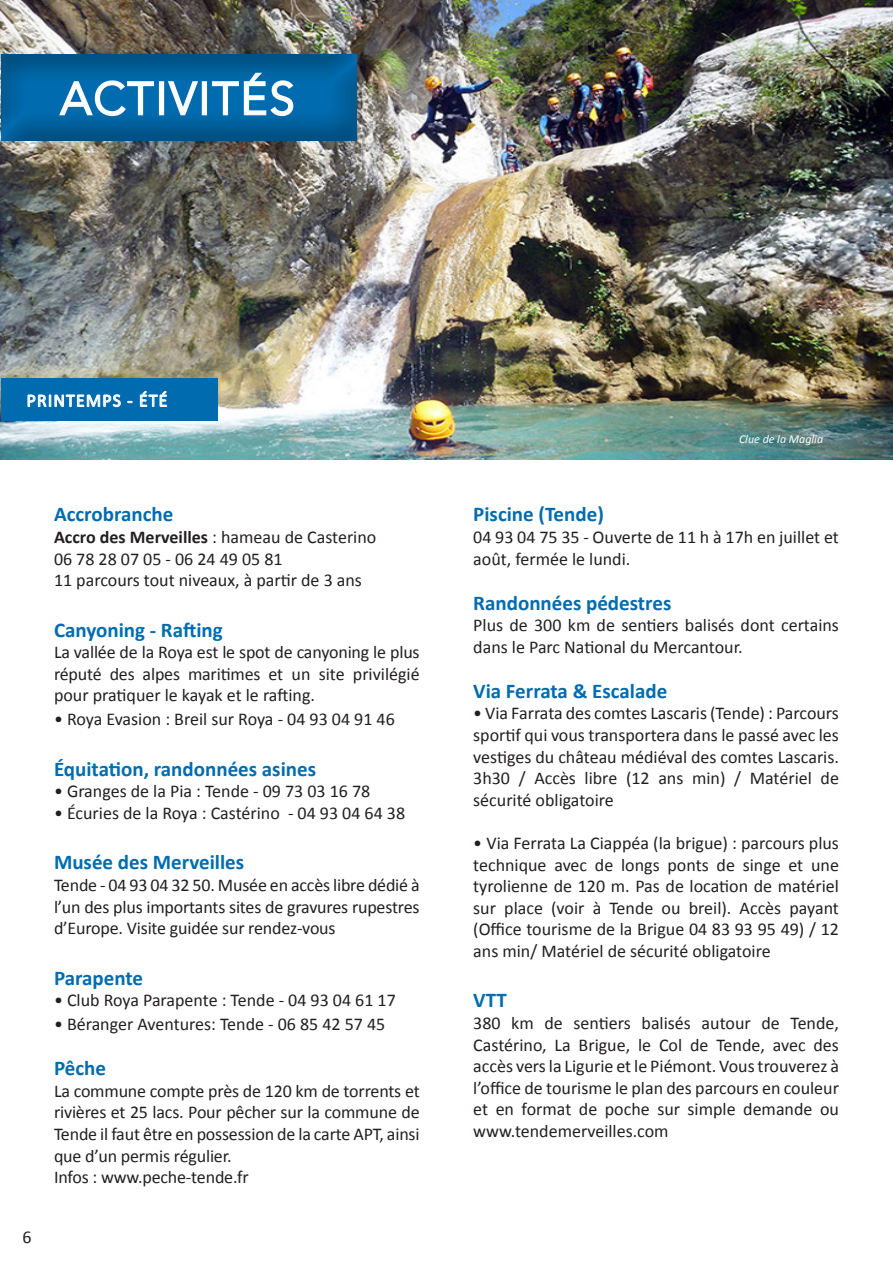
<style>
.page{position:relative;width:893px;height:1263px;background:#fff}
.page>*{position:absolute;margin:0;border:0;box-sizing:border-box;transform-origin:0 0}
.t1{font:300 45px "Avenir LT Std";letter-spacing:.05em;color:#fff}
.t2{font:700 21px "Calibri";color:#006caf}
.t3{font:18px/21.6px "Calibri";color:#231f20;text-align:justify}
.t4{font:700 18px "Calibri";color:#231f20}
.t5{font:18px "Calibri";letter-spacing:.06em;color:#fff}
.t6{font:italic 12px "Calibri";color:#fff}
.s1{font-weight:400}
</style>
<div class="page">
<img style="left:0;top:0;width:893px;height:459px">
<div style="left:0;top:52px;width:357px;height:90px;background:#231f20;opacity:.5"></div>
<div style="left:1px;top:378px;width:217px;height:43px;background:#006caf"></div>
<svg style="left:27px;top:394px;width:94px;height:14px"></svg>
<svg style="left:127px;top:401px;width:6px;height:2px"></svg>
<svg style="left:139px;top:391px;width:28px;height:16px"></svg>
<h1 class="t1" style="left:61px;top:72px;width:235px">ACTIVITÉS</h1>
<p class="t5" style="left:27px;top:389px;width:142px">PRINTEMPS - ÉTÉ</p>
<p class="t3" style="left:22px;top:1226px;width:11px">6</p>
<p class="t2" style="left:54px;top:501px;width:121px">Accrobranche</p>
<p class="t4" style="left:54px;top:525px;width:324px">Accro des Merveilles <span class="s1">: hameau de Casterino</span></p>
<p class="t3" style="left:54px;top:548px;width:230px">06 78 28 07 05 - 06 24 49 05 81</p>
<p class="t3" style="left:54px;top:569px;width:309px">11 parcours tout niveaux, à partir de 3 ans</p>
<p class="t2" style="left:54px;top:616px;width:170px">Canyoning - Rafting</p>
<p class="t3" style="left:54px;top:641px;width:367px">La vallée de la Roya est le spot de canyoning le plus réputé des alpes maritimes et un site privilégié pour pratiquer le kayak et le rafting.</p>
<p class="t3" style="left:54px;top:709px;width:342px">• Roya Evasion : Breil sur Roya - 04 93 04 91 46</p>
<p class="t2" style="left:54px;top:755px;width:264px">Équitation, randonnées asines</p>
<p class="t3" style="left:54px;top:781px;width:318px">• Granges de la Pia : Tende - 09 73 03 16 78</p>
<p class="t3" style="left:54px;top:802px;width:353px">• Écuries de la Roya : Castérino - 04 93 04 64 38</p>
<p class="t2" style="left:54px;top:849px;width:192px">Musée des Merveilles</p>
<p class="t3" style="left:54px;top:874px;width:367px">Tende - 04 93 04 32 50. Musée en accès libre dédié à l’un des plus importants sites de gravures rupestres d’Europe. Visite guidée sur rendez-vous</p>
<p class="t2" style="left:54px;top:964px;width:91px">Parapente</p>
<p class="t3" style="left:54px;top:989px;width:343px">• Club Roya Parapente : Tende - 04 93 04 61 17</p>
<p class="t3" style="left:54px;top:1013px;width:333px">• Béranger Aventures: Tende - 06 85 42 57 45</p>
<p class="t2" style="left:54px;top:1055px;width:54px">Pêche</p>
<p class="t3" style="left:54px;top:1080px;width:367px">La commune compte près de 120 km de torrents et rivières et 25 lacs. Pour pêcher sur la commune de Tende il faut être en possession de la carte APT, ainsi que d’un permis régulier.</p>
<p class="t3" style="left:54px;top:1166px;width:196px">Infos : www.peche-tende.fr</p>
<p class="t6" style="left:739px;top:430px;width:86px">Clue de la Maglia</p>
<p class="t2" style="left:473px;top:501px;width:132px">Piscine (Tende)</p>
<p class="t3" style="left:473px;top:526px;width:367px">04 93 04 75 35 - Ouverte de 11 h à 17h en juillet et août, fermée le lundi.</p>
<p class="t2" style="left:473px;top:589px;width:200px">Randonnées pédestres</p>
<p class="t3" style="left:473px;top:614px;width:367px">Plus de 300 km de sentiers balisés dont certains dans le Parc National du Mercantour.</p>
<p class="t2" style="left:473px;top:677px;width:196px">Via Ferrata &amp; Escalade</p>
<p class="t3" style="left:473px;top:703px;width:367px">• Via Farrata des comtes Lascaris (Tende) : Parcours sportif qui vous transportera dans le passé avec les vestiges du château médiéval des comtes Lascaris.</p>
<p class="t3" style="left:473px;top:767px;width:367px">3h30 / Accès libre (12 ans min) / Matériel de sécurité obligatoire</p>
<p class="t3" style="left:473px;top:832px;width:367px">• Via Ferrata La Ciappéa (la brigue) : parcours plus technique avec de longs ponts de singe et une tyrolienne de 120 m. Pas de location de matériel sur place (voir à Tende ou breil). Accès payant (Office tourisme de la Brigue 04 83 93 95 49) / 12 ans min/ Matériel de sécurité obligatoire</p>
<p class="t2" style="left:473px;top:987px;width:35px">VTT</p>
<p class="t3" style="left:473px;top:1012px;width:367px">380 km de sentiers balisés autour de Tende, Castérino, La Brigue, le Col de Tende, avec des accès vers la Ligurie et le Piémont. Vous trouverez à l’office de tourisme le plan des parcours en couleur et en format de poche sur simple demande ou www.tendemerveilles.com</p>
</div>
